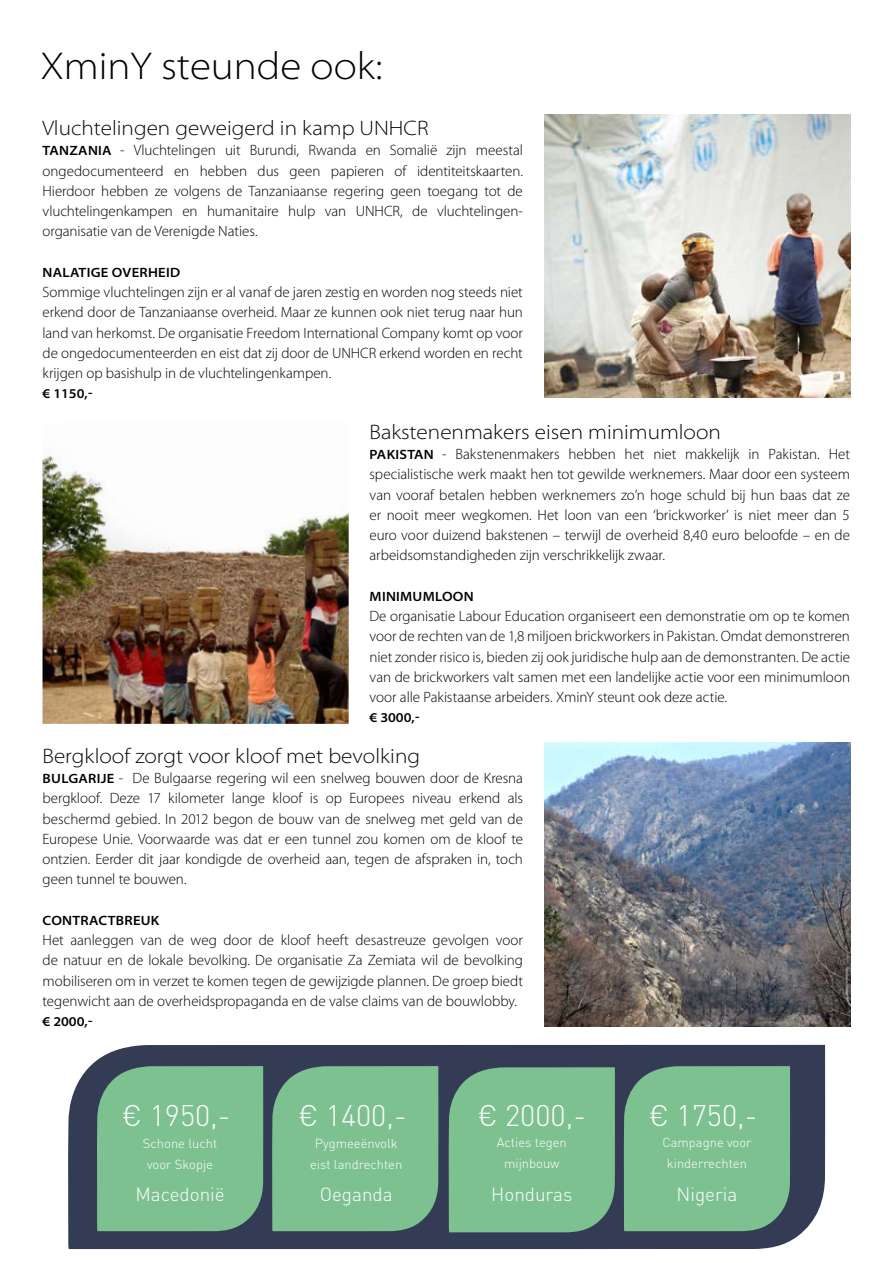
<style>
.page{position:relative;width:893px;height:1263px;background:#fff}
.page>*{position:absolute;margin:0;border:0;box-sizing:border-box;transform-origin:0 0}
.t1{font:300 semi-expanded 39px "Myriad Pro";color:#000}
.t2{font:300 29.55px "DIN Pro";color:#fff}
.t3{font:300 semi-expanded 21px "Myriad Pro";color:#000}
.t4{font:300 18.9px "DIN Pro";color:#fff}
.t5{font:300 15px/20.2px "Myriad Pro";letter-spacing:-.005em;color:#000;text-align:justify}
.t6{font:600 semi-expanded 13.5px "Myriad Pro";letter-spacing:.02em;color:#000}
.t7{font:300 13.05px/21.3px "DIN Pro";color:#fff;text-align:center}
.s1{font-weight:600;font-stretch:semi-expanded;font-size:13.5px}
</style>
<div class="page">
<img style="left:545px;top:114px;width:306px;height:284px">
<img style="left:43px;top:455px;width:306px;height:269px">
<img style="left:544px;top:742px;width:306px;height:284px">
<svg style="left:68px;top:1045px;width:757px;height:204px;fill:#333c54"></svg>
<div style="left:97px;top:1066px;width:166px;height:165px;background:#7ec191"></div>
<div style="left:272px;top:1066px;width:166px;height:165px;background:#7ec191"></div>
<div style="left:448px;top:1067px;width:167px;height:165px;background:#7ec191"></div>
<div style="left:624px;top:1066px;width:166px;height:165px;background:#7ec191"></div>
<h1 class="t1" style="left:40px;top:45px;width:343px">XminY steunde ook:</h1>
<h3 class="t3" style="left:43px;top:116px;width:388px">Vluchtelingen geweigerd in kamp UNHCR</h3>
<p class="t5" style="left:43px;top:140px;width:482px"><span class="s1">TANZANIA</span> - Vluchtelingen uit Burundi, Rwanda en Somalië zijn meestal ongedocumenteerd en hebben dus geen papieren of identiteitskaarten.<br>Hierdoor hebben ze volgens de Tanzaniaanse regering geen toegang tot de vluchtelingenkampen en humanitaire hulp van UNHCR, de vluchtelingen&shy;organisatie van de Verenigde Naties.</p>
<p class="t6" style="left:43px;top:263px;width:139px">NALATIGE OVERHEID</p>
<p class="t5" style="left:43px;top:282px;width:482px">Sommige vluchtelingen zijn er al vanaf de jaren zestig en worden nog steeds niet erkend door de Tanzaniaanse overheid. Maar ze kunnen ook niet terug naar hun land van herkomst. De organisatie Freedom International Company komt op voor de ongedocumenteerden en eist dat zij door de UNHCR erkend worden en recht krijgen op basishulp in de vluchtelingenkampen.</p>
<p class="t6" style="left:43px;top:385px;width:51px">€ 1150,-</p>
<h3 class="t3" style="left:369px;top:420px;width:353px">Bakstenenmakers eisen minimumloon</h3>
<p class="t5" style="left:369px;top:444px;width:482px"><span class="s1">PAKISTAN</span> - Bakstenenmakers hebben het niet makkelijk in Pakistan. Het specialistische werk maakt hen tot gewilde werknemers. Maar door een systeem van vooraf betalen hebben werknemers zo’n hoge schuld bij hun baas dat ze er nooit meer wegkomen. Het loon van een ‘brickworker’ is niet meer dan 5 euro voor duizend bakstenen – terwijl de overheid 8,40 euro beloofde – en de arbeidsomstandigheden zijn verschrikkelijk zwaar.</p>
<p class="t6" style="left:370px;top:587px;width:106px">MINIMUMLOON</p>
<p class="t5" style="left:369px;top:606px;width:482px">De organisatie Labour Education organiseert een demonstratie om op te komen voor de rechten van de 1,8 miljoen brickworkers in Pakistan. Omdat demonstreren niet zonder risico is, bieden zij ook juridische hulp aan de demonstranten. De actie van de brickworkers valt samen met een landelijke actie voor een minimumloon voor alle Pakistaanse arbeiders. XminY steunt ook deze actie.</p>
<p class="t6" style="left:369px;top:709px;width:51px">€ 3000,-</p>
<h3 class="t3" style="left:43px;top:744px;width:379px">Bergkloof zorgt voor kloof met bevolking</h3>
<p class="t5" style="left:43px;top:768px;width:482px"><span class="s1">BULGARIJE</span> - De Bulgaarse regering wil een snelweg bouwen door de Kresna bergkloof. Deze 17 kilometer lange kloof is op Europees niveau erkend als beschermd gebied. In 2012 begon de bouw van de snelweg met geld van de Europese Unie. Voorwaarde was dat er een tunnel zou komen om de kloof te ontzien. Eerder dit jaar kondigde de overheid aan, tegen de afspraken in, toch geen tunnel te bouwen.</p>
<p class="t6" style="left:43px;top:911px;width:118px">CONTRACTBREUK</p>
<p class="t5" style="left:43px;top:930px;width:482px">Het aanleggen van de weg door de kloof heeft desastreuze gevolgen voor de natuur en de lokale bevolking. De organisatie Za Zemiata wil de bevolking mobiliseren om in verzet te komen tegen de gewijzigde plannen. De groep biedt tegenwicht aan de overheidspropaganda en de valse claims van de bouwlobby.</p>
<p class="t6" style="left:43px;top:1013px;width:51px">€ 2000,-</p>
<h2 class="t2" style="left:122px;top:1095px;width:110px">€ 1950,-</h2>
<p class="t7" style="left:143px;top:1132px;width:76px">Schone lucht voor Skopje</p>
<p class="t4" style="left:135px;top:1181px;width:91px">Macedonië</p>
<h2 class="t2" style="left:298px;top:1095px;width:110px">€ 1400,-</h2>
<p class="t7" style="left:310px;top:1132px;width:94px">Pygmeeënvolk eist landrechten</p>
<p class="t4" style="left:320px;top:1181px;width:74px">Oeganda</p>
<h2 class="t2" style="left:478px;top:1095px;width:110px">€ 2000,-</h2>
<p class="t7" style="left:497px;top:1131px;width:72px">Acties tegen mijnbouw</p>
<p class="t4" style="left:491px;top:1181px;width:83px">Honduras</p>
<h2 class="t2" style="left:649px;top:1095px;width:110px">€ 1750,-</h2>
<p class="t7" style="left:662px;top:1131px;width:91px">Campagne voor kinderrechten</p>
<p class="t4" style="left:676px;top:1181px;width:62px">Nigeria</p>
</div>
